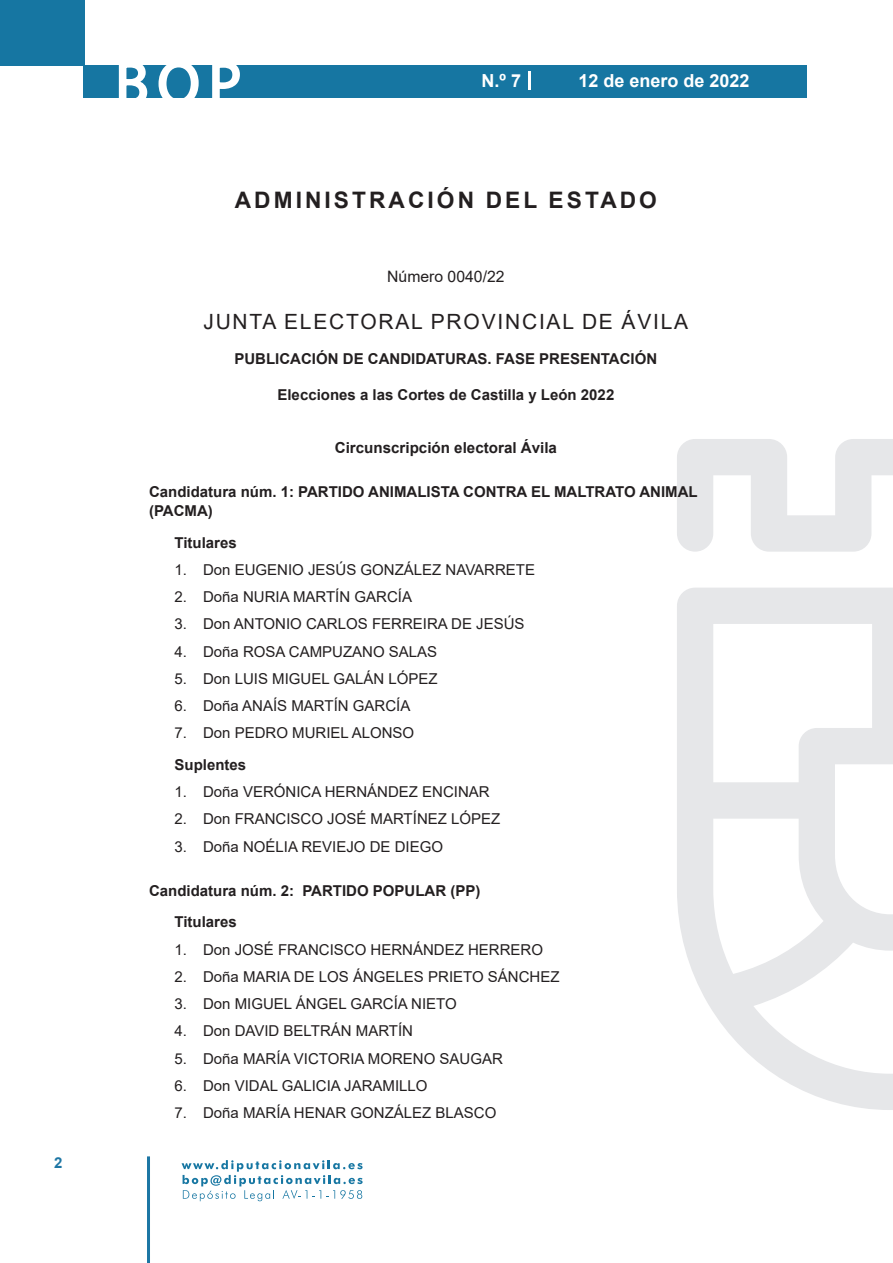
<style>
.page{position:relative;width:893px;height:1263px;background:#fff}
.page>*{position:absolute;margin:0;border:0;box-sizing:border-box;transform-origin:0 0}
.t1{font:500 61.5px "Avant Garde";color:#fff}
.t2{font:700 22.65px "Arial";letter-spacing:.135em;color:#231f20}
.t3{font:21px "Arial";letter-spacing:.085em;color:#231f20}
.t4{font:700 18px "Arial";color:#fff}
.t5{font:15.75px "Arial";color:#231f20}
.t6{font:700 15.15px "Arial";color:#231f20}
.t7{font:15px "Arial";color:#231f20}
.t8{font:700 15px/18.8px "Arial";color:#231f20}
.t9{font:700 15px "Arial";color:#1d76a4}
</style>
<div class="page">
<div style="left:0;top:0;width:85px;height:65px;background:#1676a2"></div>
<div style="left:84px;top:65px;width:723px;height:33px;background:#1676a2"></div>
<svg style="left:118px;top:65px;width:30px;height:33px"></svg>
<svg style="left:158px;top:65px;width:41px;height:33px"></svg>
<svg style="left:212px;top:65px;width:28px;height:33px"></svg>
<svg style="left:182px;top:1160px;width:181px;height:41px"></svg>
<hr style="left:147px;top:1156px;width:3px;height:107px;background:#1d76a4">
<svg style="left:529px;top:71px;width:2px;height:19px"></svg>
<svg style="left:677px;top:439px;width:216px;height:671px"></svg>
<p class="t9" style="left:54px;top:1152px;width:10px">2</p>
<h1 class="t1" style="left:115px;top:46px;width:128px">BOP</h1>
<p class="t4" style="left:482px;top:68px;width:41px">N.º 7</p>
<p class="t4" style="left:578px;top:68px;width:173px">12 de enero de 2022</p>
<h2 class="t2" style="left:235px;top:184px;width:424px">ADMINISTRACIÓN DEL ESTADO</h2>
<p class="t5" style="left:387px;top:266px;width:119px">Número 0040/22</p>
<h3 class="t3" style="left:203px;top:307px;width:486px">JUNTA ELECTORAL PROVINCIAL DE ÁVILA</h3>
<p class="t8" style="left:234px;top:350px;width:424px">PUBLICACIÓN DE CANDIDATURAS. FASE PRESENTACIÓN</p>
<p class="t8" style="left:277px;top:386px;width:338px">Elecciones a las Cortes de Castilla y León 2022</p>
<p class="t6" style="left:335px;top:437px;width:224px">Circunscripción electoral Ávila</p>
<p class="t8" style="left:149px;top:483px;width:550px">Candidatura núm. 1: PARTIDO ANIMALISTA CONTRA EL MALTRATO ANIMAL (PACMA)</p>
<p class="t8" style="left:175px;top:533px;width:64px">Titulares</p>
<p class="t7" style="left:175px;top:559px;width:362px">1. Don EUGENIO JESÚS GONZÁLEZ NAVARRETE</p>
<p class="t7" style="left:175px;top:586px;width:239px">2. Doña NURIA MARTÍN GARCÍA</p>
<p class="t7" style="left:175px;top:614px;width:351px">3. Don ANTONIO CARLOS FERREIRA DE JESÚS</p>
<p class="t7" style="left:175px;top:641px;width:264px">4. Doña ROSA CAMPUZANO SALAS</p>
<p class="t7" style="left:175px;top:668px;width:265px">5. Don LUIS MIGUEL GALÁN LÓPEZ</p>
<p class="t7" style="left:175px;top:695px;width:237px">6. Doña ANAÍS MARTÍN GARCÍA</p>
<p class="t7" style="left:175px;top:723px;width:241px">7. Don PEDRO MURIEL ALONSO</p>
<p class="t8" style="left:175px;top:755px;width:73px">Suplentes</p>
<p class="t7" style="left:175px;top:781px;width:317px">1. Doña VERÓNICA HERNÁNDEZ ENCINAR</p>
<p class="t7" style="left:175px;top:809px;width:327px">2. Don FRANCISCO JOSÉ MARTÍNEZ LÓPEZ</p>
<p class="t7" style="left:175px;top:836px;width:270px">3. Doña NOÉLIA REVIEJO DE DIEGO</p>
<p class="t8" style="left:175px;top:875px;width:307px;line-height:31.5px;text-indent:-26px">Candidatura núm. 2: PARTIDO POPULAR (PP)<br>Titulares</p>
<p class="t7" style="left:175px;top:939px;width:370px">1. Don JOSÉ FRANCISCO HERNÁNDEZ HERRERO</p>
<p class="t7" style="left:175px;top:966px;width:386px">2. Doña MARIA DE LOS ÁNGELES PRIETO SÁNCHEZ</p>
<p class="t7" style="left:175px;top:993px;width:284px">3. Don MIGUEL ÁNGEL GARCÍA NIETO</p>
<p class="t7" style="left:175px;top:1021px;width:240px">4. Don DAVID BELTRÁN MARTÍN</p>
<p class="t7" style="left:175px;top:1048px;width:330px">5. Doña MARÍA VICTORIA MORENO SAUGAR</p>
<p class="t7" style="left:175px;top:1075px;width:255px">6. Don VIDAL GALICIA JARAMILLO</p>
<p class="t7" style="left:175px;top:1102px;width:323px">7. Doña MARÍA HENAR GONZÁLEZ BLASCO</p>
</div>
